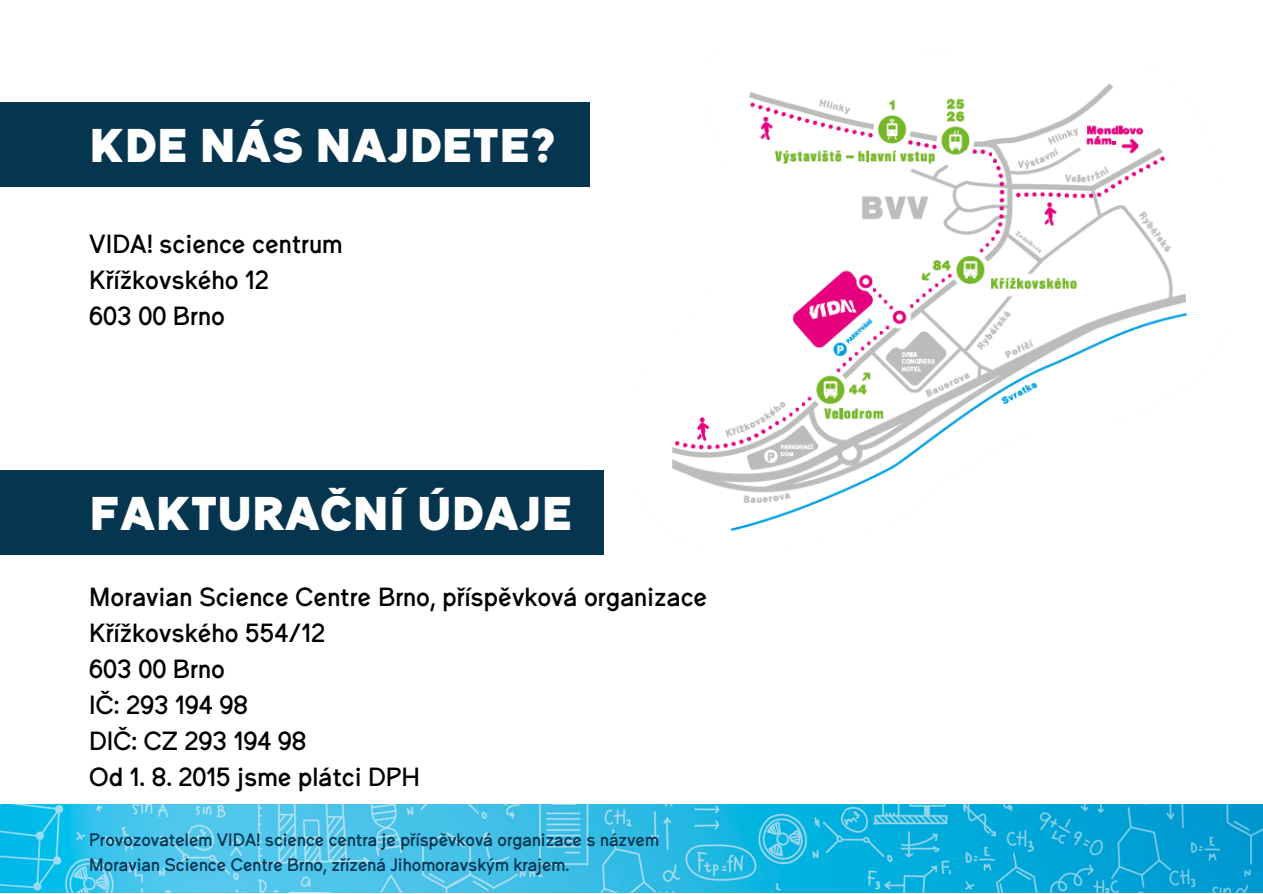
<style>
.page{position:relative;width:1263px;height:894px;background:#fff}
.page>*{position:absolute;margin:0;border:0;box-sizing:border-box;transform-origin:0 0}
.t1{font:47.25px "Dimenze 2022 3 Bold";color:#fff}
.t2{font:26.25px "Dimenze 2022 3 Regular";color:#000}
.t3{font:18px/24.8px "Dimenze 2022 3 Regular";color:#05354f}
</style>
<div class="page">
<img style="left:0;top:804px;width:1263px;height:88px">
<img style="left:672px;top:83px;width:515px;height:448px">
<div style="left:0;top:102px;width:590px;height:84px;background:#05354f"></div>
<div style="left:0;top:470px;width:603px;height:84px;background:#05354f"></div>
<p class="t1" style="left:89px;top:115px;width:468px">KDE NÁS NAJDETE?</p>
<p class="t2" style="left:89px;top:227px;width:255px">VIDA! science centrum</p>
<p class="t2" style="left:89px;top:263px;width:181px">Křížkovského 12</p>
<p class="t2" style="left:89px;top:299px;width:137px">603 00 Brno</p>
<p class="t1" style="left:89px;top:483px;width:485px">FAKTURAČNÍ ÚDAJE</p>
<p class="t2" style="left:89px;top:579px;width:619px">Moravian Science Centre Brno, příspěvková organizace</p>
<p class="t2" style="left:89px;top:615px;width:237px">Křížkovského 554/12</p>
<p class="t2" style="left:89px;top:651px;width:137px">603 00 Brno</p>
<p class="t2" style="left:89px;top:687px;width:160px">IČ: 293 194 98</p>
<p class="t2" style="left:89px;top:723px;width:219px">DIČ: CZ 293 194 98</p>
<p class="t2" style="left:89px;top:759px;width:332px">Od 1. 8. 2015 jsme plátci DPH</p>
<p class="t3" style="left:89px;top:826px;width:571px">Provozovatelem VIDA! science centra je příspěvková organizace s názvem<br>Moravian Science Centre Brno, zřízená Jihomoravským krajem.</p>
</div>
